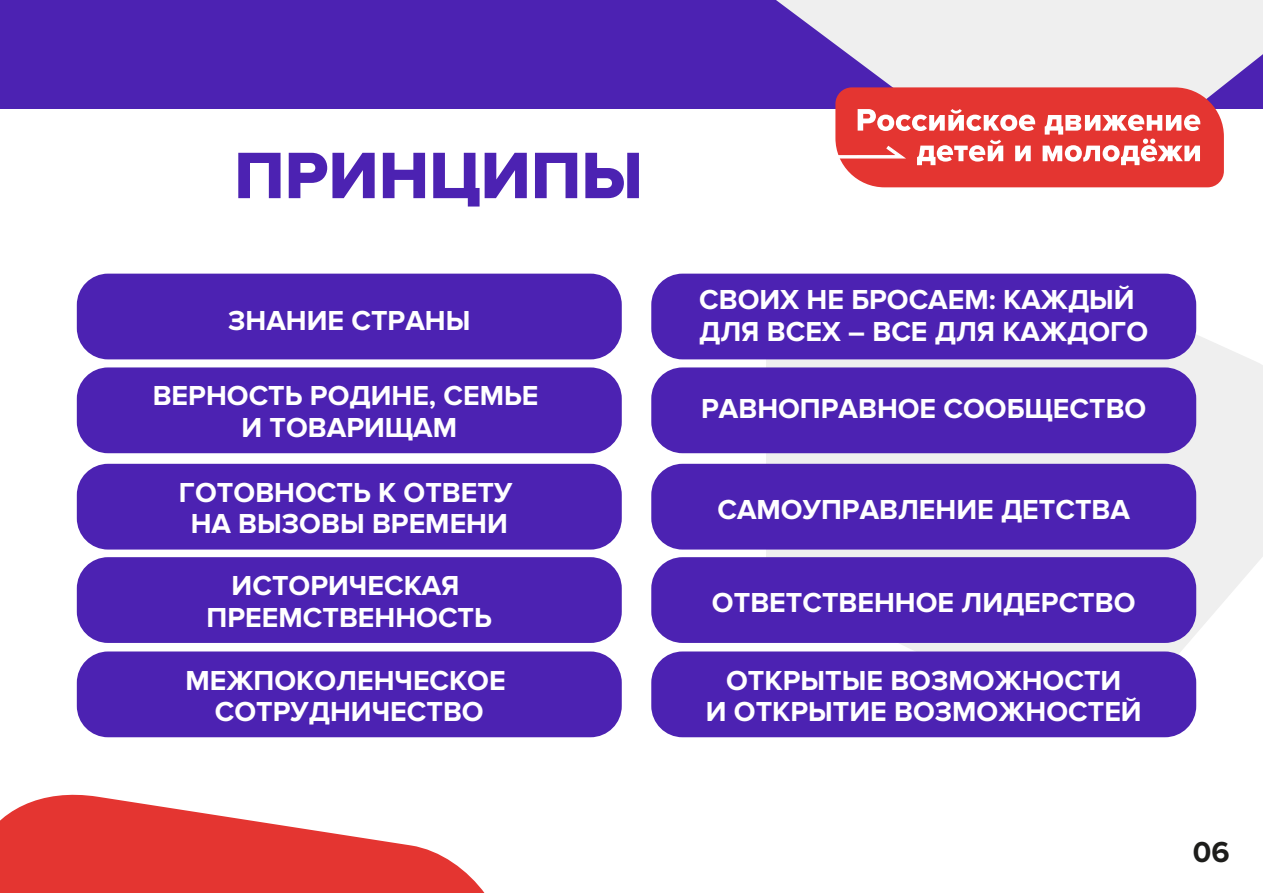
<style>
.page{position:relative;width:1263px;height:893px;background:#fff}
.page>*{position:absolute;margin:0;border:0;box-sizing:border-box;transform-origin:0 0}
.t1{font:68.1px "Proxima Nova Extrabld";color:#4c22b2}
.t2{font:700 30px "Proxima Nova";color:#1d1d1b}
.t3{font:700 28.5px/31.5px "Proxima Nova";color:#fff;text-align:center}
</style>
<div class="page">
<div style="left:0;top:0;width:1263px;height:108px;background:#4c22b2"></div>
<svg style="left:748px;top:0;width:515px;height:188px;fill:#efefef"></svg>
<svg style="left:835px;top:87px;width:389px;height:100px"></svg>
<svg style="left:767px;top:302px;width:496px;height:425px;fill:#efefef"></svg>
<div style="left:77px;top:274px;width:545px;height:85px;background:#4c22b2;border-radius:31px"></div>
<div style="left:77px;top:367px;width:545px;height:86px;background:#4c22b2;border-radius:31px"></div>
<div style="left:77px;top:464px;width:545px;height:86px;background:#4c22b2;border-radius:31px"></div>
<div style="left:77px;top:557px;width:545px;height:86px;background:#4c22b2;border-radius:31px"></div>
<div style="left:77px;top:651px;width:545px;height:86px;background:#4c22b2;border-radius:31px"></div>
<div style="left:651px;top:274px;width:545px;height:85px;background:#4c22b2;border-radius:31px"></div>
<div style="left:651px;top:367px;width:545px;height:86px;background:#4c22b2;border-radius:31px"></div>
<div style="left:651px;top:464px;width:545px;height:86px;background:#4c22b2;border-radius:31px"></div>
<div style="left:651px;top:557px;width:545px;height:86px;background:#4c22b2;border-radius:31px"></div>
<div style="left:651px;top:651px;width:545px;height:86px;background:#4c22b2;border-radius:31px"></div>
<svg style="left:0;top:794px;width:485px;height:99px;fill:#e43531"></svg>
<h1 class="t1" style="left:234px;top:136px;width:410px">ПРИНЦИПЫ</h1>
<p class="t3" style="left:228px;top:305px;width:244px">ЗНАНИЕ СТРАНЫ</p>
<p class="t3" style="left:153px;top:381px;width:387px">ВЕРНОСТЬ РОДИНЕ, СЕМЬЕ<br>И ТОВАРИЩАМ</p>
<p class="t3" style="left:179px;top:477px;width:335px">ГОТОВНОСТЬ К ОТВЕТУ<br>НА ВЫЗОВЫ ВРЕМЕНИ</p>
<p class="t3" style="left:207px;top:571px;width:287px">ИСТОРИЧЕСКАЯ<br>ПРЕЕМСТВЕННОСТЬ</p>
<p class="t3" style="left:186px;top:665px;width:322px">МЕЖПОКОЛЕНЧЕСКОЕ<br>СОТРУДНИЧЕСТВО</p>
<p class="t3" style="left:699px;top:285px;width:451px;text-align:left">СВОИХ НЕ БРОСАЕМ: КАЖДЫЙ<br>ДЛЯ ВСЕХ – ВСЕ ДЛЯ КАЖДОГО</p>
<p class="t3" style="left:701px;top:394px;width:447px">РАВНОПРАВНОЕ СООБЩЕСТВО</p>
<p class="t3" style="left:717px;top:494px;width:414px">САМОУПРАВЛЕНИЕ ДЕТСТВА</p>
<p class="t3" style="left:712px;top:588px;width:425px">ОТВЕТСТВЕННОЕ ЛИДЕРСТВО</p>
<p class="t3" style="left:706px;top:665px;width:437px">ОТКРЫТЫЕ ВОЗМОЖНОСТИ<br>И ОТКРЫТИЕ ВОЗМОЖНОСТЕЙ</p>
<p class="t2" style="left:1193px;top:835px;width:38px">06</p>
</div>
